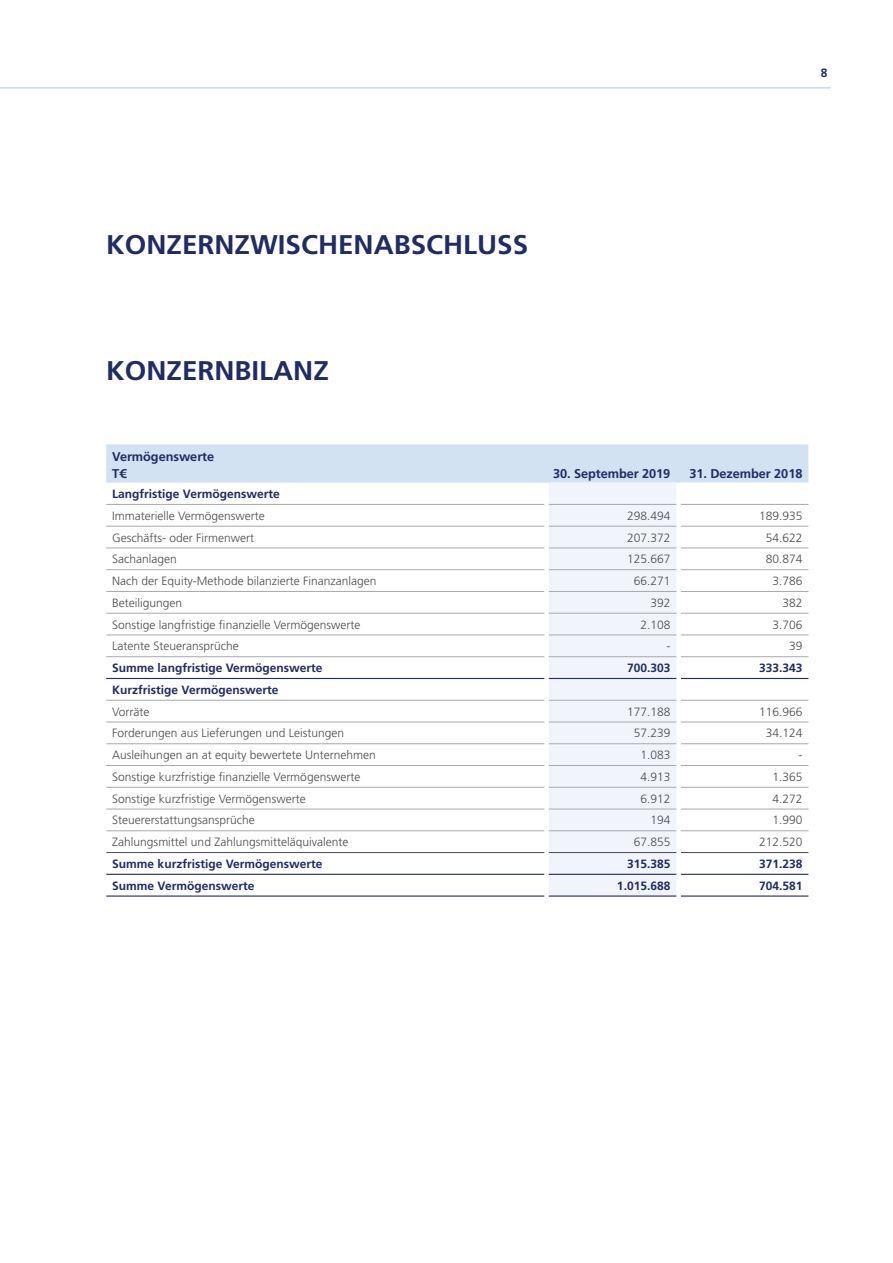
<style>
.page{position:relative;width:893px;height:1263px;background:#fff}
.page>*{position:absolute;margin:0;border:0;box-sizing:border-box;transform-origin:0 0}
.t1{font:700 27px "Frutiger LT Std";color:#212b64}
.t2{font:700 12.75px/17.2px "Frutiger LT Std";letter-spacing:-.005em;color:#212b64}
.t3{font:300 12px "Frutiger LT Std";color:#4b4c4d}
.t4{font:700 12px "Frutiger LT Std";color:#212b64}
</style>
<div class="page">
<hr style="left:0;top:87px;width:831px;height:2px;background:#adc8e7">
<div style="left:106px;top:444px;width:702px;height:39px;background:#d3e2f2"></div>
<div style="left:549px;top:483px;width:127px;height:412px;background:#f1f5fb"></div>
<svg style="left:681px;top:525px;width:127px;height:349px"></svg>
<hr style="left:106px;top:678px;width:438px;height:1px;background:#212b64">
<hr style="left:106px;top:591px;width:438px;height:1px;background:#a8a9ad">
<hr style="left:106px;top:613px;width:438px;height:1px;background:#a8a9ad">
<hr style="left:106px;top:635px;width:438px;height:1px;background:#a8a9ad">
<hr style="left:106px;top:656px;width:438px;height:1px;background:#a8a9ad">
<hr style="left:106px;top:700px;width:438px;height:1px;background:#a8a9ad">
<hr style="left:106px;top:722px;width:438px;height:1px;background:#a8a9ad">
<hr style="left:106px;top:743px;width:438px;height:1px;background:#a8a9ad">
<hr style="left:106px;top:765px;width:438px;height:1px;background:#a8a9ad">
<hr style="left:106px;top:787px;width:438px;height:1px;background:#a8a9ad">
<hr style="left:549px;top:678px;width:127px;height:1px;background:#212b64">
<hr style="left:681px;top:678px;width:127px;height:1px;background:#212b64">
<hr style="left:106px;top:504px;width:438px;height:1px;background:#a8a9ad">
<hr style="left:106px;top:526px;width:438px;height:1px;background:#a8a9ad">
<hr style="left:106px;top:548px;width:438px;height:1px;background:#a8a9ad">
<hr style="left:106px;top:569px;width:438px;height:1px;background:#a8a9ad">
<hr style="left:106px;top:852px;width:438px;height:1px;background:#4b4c4d">
<hr style="left:549px;top:852px;width:127px;height:1px;background:#4b4c4d">
<hr style="left:106px;top:809px;width:438px;height:1px;background:#a8a9ad">
<hr style="left:106px;top:830px;width:438px;height:1px;background:#a8a9ad">
<hr style="left:681px;top:852px;width:127px;height:1px;background:#4b4c4d">
<hr style="left:549px;top:874px;width:127px;height:1px;background:#212b64">
<hr style="left:681px;top:874px;width:127px;height:1px;background:#212b64">
<hr style="left:549px;top:504px;width:127px;height:1px;background:#a8a9ad">
<hr style="left:681px;top:504px;width:127px;height:1px;background:#a8a9ad">
<hr style="left:549px;top:526px;width:127px;height:1px;background:#a8a9ad">
<hr style="left:681px;top:526px;width:127px;height:1px;background:#a8a9ad">
<hr style="left:549px;top:548px;width:127px;height:1px;background:#a8a9ad">
<hr style="left:681px;top:548px;width:127px;height:1px;background:#a8a9ad">
<hr style="left:549px;top:569px;width:127px;height:1px;background:#a8a9ad">
<hr style="left:681px;top:569px;width:127px;height:1px;background:#a8a9ad">
<hr style="left:549px;top:591px;width:127px;height:1px;background:#a8a9ad">
<hr style="left:681px;top:591px;width:127px;height:1px;background:#a8a9ad">
<hr style="left:549px;top:613px;width:127px;height:1px;background:#a8a9ad">
<hr style="left:681px;top:613px;width:127px;height:1px;background:#a8a9ad">
<hr style="left:549px;top:635px;width:127px;height:1px;background:#a8a9ad">
<hr style="left:681px;top:635px;width:127px;height:1px;background:#a8a9ad">
<hr style="left:549px;top:656px;width:127px;height:1px;background:#a8a9ad">
<hr style="left:681px;top:656px;width:127px;height:1px;background:#a8a9ad">
<hr style="left:549px;top:700px;width:127px;height:1px;background:#a8a9ad">
<hr style="left:681px;top:700px;width:127px;height:1px;background:#a8a9ad">
<hr style="left:549px;top:722px;width:127px;height:1px;background:#a8a9ad">
<hr style="left:681px;top:722px;width:127px;height:1px;background:#a8a9ad">
<hr style="left:549px;top:743px;width:127px;height:1px;background:#a8a9ad">
<hr style="left:681px;top:743px;width:127px;height:1px;background:#a8a9ad">
<hr style="left:549px;top:765px;width:127px;height:1px;background:#a8a9ad">
<hr style="left:681px;top:765px;width:127px;height:1px;background:#a8a9ad">
<hr style="left:549px;top:787px;width:127px;height:1px;background:#a8a9ad">
<hr style="left:681px;top:787px;width:127px;height:1px;background:#a8a9ad">
<hr style="left:549px;top:809px;width:127px;height:1px;background:#a8a9ad">
<hr style="left:681px;top:809px;width:127px;height:1px;background:#a8a9ad">
<hr style="left:549px;top:830px;width:127px;height:1px;background:#a8a9ad">
<hr style="left:681px;top:830px;width:127px;height:1px;background:#a8a9ad">
<hr style="left:106px;top:874px;width:438px;height:1px;background:#212b64">
<hr style="left:106px;top:895px;width:438px;height:2px;background:#212b64">
<hr style="left:549px;top:895px;width:127px;height:2px;background:#212b64">
<hr style="left:681px;top:895px;width:127px;height:2px;background:#212b64">
<p class="t4" style="left:821px;top:66px;width:8px">8</p>
<h1 class="t1" style="left:106px;top:229px;width:423px">KONZERNZWISCHENABSCHLUSS</h1>
<h1 class="t1" style="left:106px;top:354px;width:224px">KONZERNBILANZ</h1>
<p class="t2" style="left:112px;top:448px;width:103px">Vermögenswerte<br>T€</p>
<p class="t2" style="left:553px;top:465px;width:119px">30. September 2019</p>
<p class="t2" style="left:689px;top:465px;width:115px">31. Dezember 2018</p>
<p class="t4" style="left:112px;top:487px;width:169px">Langfristige Vermögenswerte</p>
<p class="t3" style="left:112px;top:509px;width:154px">Immaterielle Vermögenswerte</p>
<p class="t3" style="left:627px;top:509px;width:45px">298.494</p>
<p class="t3" style="left:759px;top:509px;width:45px">189.935</p>
<p class="t3" style="left:112px;top:531px;width:143px">Geschäfts- oder Firmenwert</p>
<p class="t3" style="left:627px;top:531px;width:45px">207.372</p>
<p class="t3" style="left:766px;top:531px;width:38px">54.622</p>
<p class="t3" style="left:112px;top:552px;width:66px">Sachanlagen</p>
<p class="t3" style="left:627px;top:552px;width:45px">125.667</p>
<p class="t3" style="left:766px;top:552px;width:38px">80.874</p>
<p class="t3" style="left:112px;top:574px;width:266px">Nach der Equity-Methode bilanzierte Finanzanlagen</p>
<p class="t3" style="left:634px;top:574px;width:38px">66.271</p>
<p class="t3" style="left:772px;top:574px;width:32px">3.786</p>
<p class="t3" style="left:112px;top:596px;width:72px">Beteiligungen</p>
<p class="t3" style="left:650px;top:596px;width:22px">392</p>
<p class="t3" style="left:782px;top:596px;width:22px">382</p>
<p class="t3" style="left:112px;top:618px;width:250px">Sonstige langfristige finanzielle Vermögenswerte</p>
<p class="t3" style="left:640px;top:618px;width:32px">2.108</p>
<p class="t3" style="left:772px;top:618px;width:32px">3.706</p>
<p class="t3" style="left:112px;top:639px;width:128px">Latente Steueransprüche</p>
<p class="t3" style="left:666px;top:639px;width:5px">-</p>
<p class="t3" style="left:789px;top:639px;width:15px">39</p>
<p class="t4" style="left:112px;top:661px;width:212px">Summe langfristige Vermögenswerte</p>
<p class="t4" style="left:627px;top:661px;width:45px">700.303</p>
<p class="t4" style="left:759px;top:661px;width:45px">333.343</p>
<p class="t4" style="left:112px;top:683px;width:168px">Kurzfristige Vermögenswerte</p>
<p class="t3" style="left:112px;top:705px;width:39px">Vorräte</p>
<p class="t3" style="left:627px;top:705px;width:45px">177.188</p>
<p class="t3" style="left:759px;top:705px;width:45px">116.966</p>
<p class="t3" style="left:112px;top:726px;width:233px">Forderungen aus Lieferungen und Leistungen</p>
<p class="t3" style="left:634px;top:726px;width:38px">57.239</p>
<p class="t3" style="left:766px;top:726px;width:38px">34.124</p>
<p class="t3" style="left:112px;top:748px;width:265px">Ausleihungen an at equity bewertete Unternehmen</p>
<p class="t3" style="left:640px;top:748px;width:32px">1.083</p>
<p class="t3" style="left:798px;top:748px;width:5px">-</p>
<p class="t3" style="left:112px;top:770px;width:250px">Sonstige kurzfristige finanzielle Vermögenswerte</p>
<p class="t3" style="left:640px;top:770px;width:32px">4.913</p>
<p class="t3" style="left:772px;top:770px;width:32px">1.365</p>
<p class="t3" style="left:112px;top:792px;width:195px">Sonstige kurzfristige Vermögenswerte</p>
<p class="t3" style="left:640px;top:792px;width:32px">6.912</p>
<p class="t3" style="left:772px;top:792px;width:32px">4.272</p>
<p class="t3" style="left:112px;top:813px;width:144px">Steuererstattungsansprüche</p>
<p class="t3" style="left:650px;top:813px;width:22px">194</p>
<p class="t3" style="left:772px;top:813px;width:32px">1.990</p>
<p class="t3" style="left:112px;top:835px;width:238px">Zahlungsmittel und Zahlungsmitteläquivalente</p>
<p class="t3" style="left:634px;top:835px;width:38px">67.855</p>
<p class="t3" style="left:759px;top:835px;width:45px">212.520</p>
<p class="t4" style="left:112px;top:857px;width:212px">Summe kurzfristige Vermögenswerte</p>
<p class="t4" style="left:627px;top:857px;width:45px">315.385</p>
<p class="t4" style="left:759px;top:857px;width:45px">371.238</p>
<p class="t4" style="left:112px;top:878px;width:144px">Summe Vermögenswerte</p>
<p class="t4" style="left:617px;top:878px;width:55px">1.015.688</p>
<p class="t4" style="left:759px;top:878px;width:45px">704.581</p>
</div>
